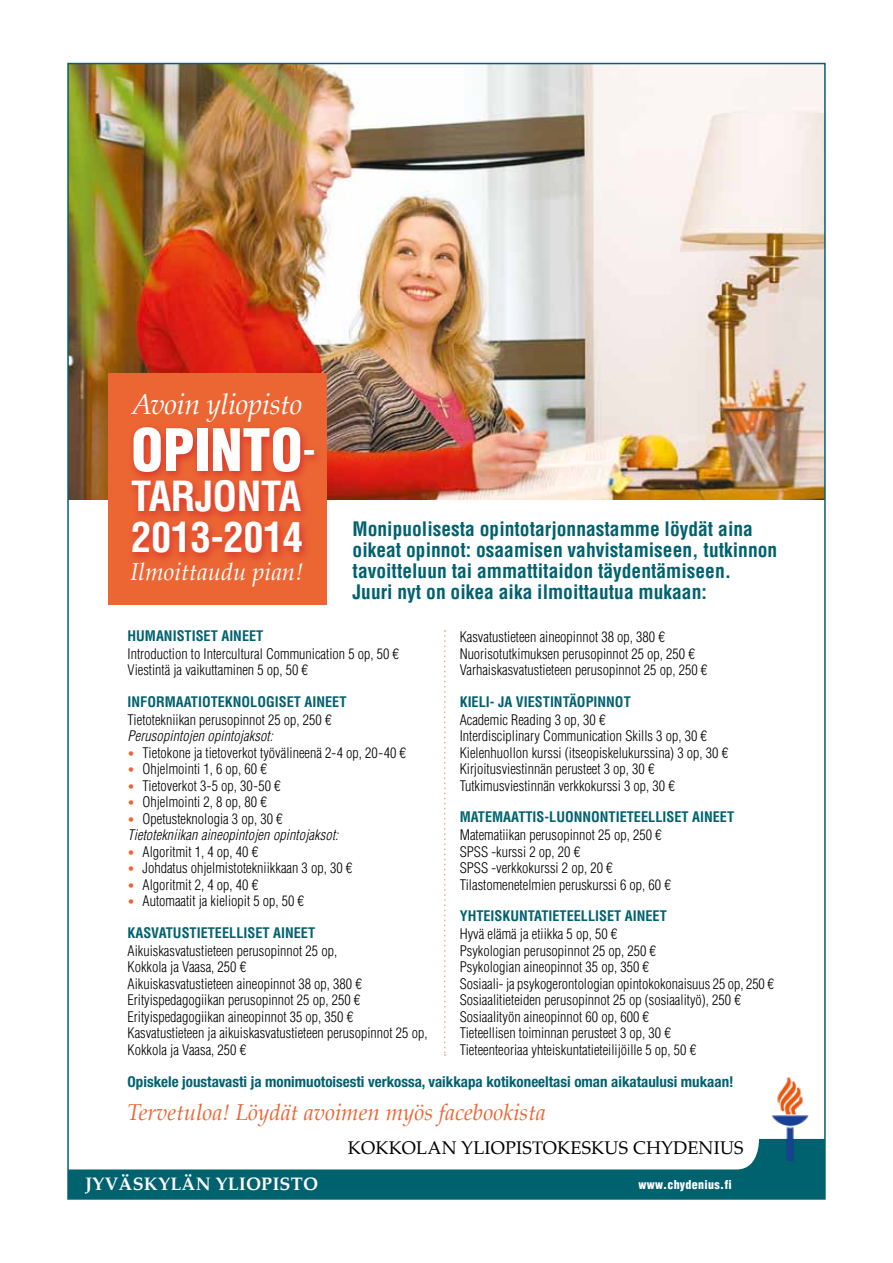
<style>
.page{position:relative;width:893px;height:1263px;background:#fff}
.page>*{position:absolute;margin:0;border:0;box-sizing:border-box;transform-origin:0 0}
.t1{font:900 condensed 57px "Helvetica";color:#fff}
.t2{font:700 condensed 40.5px/40.5px "Helvetica";letter-spacing:-.01em;color:#fff}
.t3{font:italic 28.5px "Palatino";letter-spacing:-.01em;color:#fff}
.t4{font:italic 24px "Palatino";color:#fff}
.t5{font:italic 22.5px "Palatino";color:#ec6634}
.t6{font:700 condensed 19.5px/21px "Helvetica";color:#00616f}
.t7{font:18px "Palatino";letter-spacing:.01em;color:#000}
.t8{font:700 18px "Palatino";letter-spacing:.01em;color:#fff}
.t9{font:700 condensed 15px "Helvetica Neue";color:#00616f}
.t10{font:300 condensed 14.25px/16.5px "Helvetica";color:#000}
.t11{font:700 condensed 14.25px "Helvetica";color:#00616f}
.t12{font:italic 300 condensed 14.25px/16.5px "Helvetica";letter-spacing:.01em;color:#000}
.t13{font:900 condensed 12px "Helvetica";letter-spacing:.025em;color:#fff}
.s1{font-weight:700;font-size:40.5px}
.s2{font-size:12px;color:#ec6634}
.s3{font-style:normal;font-size:12px;color:#ec6634}
.s4{font-style:normal}
</style>
<div class="page">
<img style="left:70px;top:66px;width:753px;height:434px">
<div style="left:108px;top:374px;width:219px;height:231px;background:#ec6634"></div>
<svg style="left:68px;top:1139px;width:757px;height:60px;fill:#00616f"></svg>
<img style="left:765px;top:1078px;width:53px;height:83px">
<div style="left:126px;top:423px;width:198px;height:141px;background:#d3232a;opacity:.75"></div>
<svg style="left:444px;top:630px;width:2px;height:426px"></svg>
<h3 class="t3" style="left:131px;top:380px;width:173px">Avoin yliopisto</h3>
<h1 class="t1" style="left:131px;top:414px;width:186px">OPINTO<span class="s1">-</span></h1>
<h2 class="t2" style="left:131px;top:476px;width:173px">TARJONTA<br>2013-2014</h2>
<h3 class="t4" style="left:131px;top:551px;width:174px">Ilmoittaudu pian!</h3>
<h3 class="t6" style="left:353px;top:518px;width:426px">Monipuolisesta opintotarjonnastamme löydät aina oikeat opinnot: osaamisen vahvistamiseen, tutkinnon tavoitteluun tai ammattitaidon täydentämiseen.<br>Juuri nyt on oikea aika ilmoittautua mukaan:</h3>
<p class="t11" style="left:128px;top:627px;width:9px">HUMANISTISET</p>
<p class="t11" style="left:221px;top:627px;width:8px">AINEET</p>
<p class="t10" style="left:128px;top:645px;width:273px">Introduction to Intercultural Communication 5 op, 50 €<br>Viestintä ja vaikuttaminen 5 op, 50 €</p>
<p class="t11" style="left:128px;top:693px;width:9px">INFORMAATIOTE</p>
<p class="t11" style="left:225px;top:693px;width:17px">KNOLO</p>
<p class="t11" style="left:266px;top:693px;width:16px">GISET</p>
<p class="t11" style="left:305px;top:693px;width:8px">AINEET</p>
<p class="t10" style="left:128px;top:711px;width:205px">Tietotekniikan perusopinnot 25 op, 250 €</p>
<p class="t12" style="left:128px;top:728px;width:147px">Perusopintojen opintojaksot:</p>
<p class="t10" style="left:128px;top:744px;width:280px"><span class="s2">•</span> Tietokone ja tietoverkot työvälineenä 2-4 op, 20-40 €</p>
<p class="t10" style="left:128px;top:761px;width:141px"><span class="s2">•</span> Ohjelmointi 1, 6 op, 60 €</p>
<p class="t10" style="left:128px;top:777px;width:155px"><span class="s2">•</span> Tietoverkot 3-5 op, 30-50 €</p>
<p class="t10" style="left:128px;top:794px;width:141px"><span class="s2">•</span> Ohjelmointi 2, 8 op, 80 €</p>
<p class="t12" style="left:128px;top:810px;width:212px"><span class="s3">•</span> <span class="s4">Opetusteknologia 3 op, 30 €<br></span>Tietotekniikan aineopintojen opintojaksot:</p>
<p class="t10" style="left:128px;top:843px;width:132px"><span class="s2">•</span> Algoritmit 1, 4 op, 40 €</p>
<p class="t10" style="left:128px;top:860px;width:226px"><span class="s2">•</span> Johdatus ohjelmistotekniikkaan 3 op, 30 €</p>
<p class="t10" style="left:128px;top:876px;width:132px"><span class="s2">•</span> Algoritmit 2, 4 op, 40 €</p>
<p class="t10" style="left:128px;top:893px;width:178px"><span class="s2">•</span> Automaatit ja kieliopit 5 op, 50 €</p>
<p class="t11" style="left:128px;top:924px;width:16px">KASVATUSTIETEELLISET</p>
<p class="t11" style="left:273px;top:924px;width:8px">AINEET</p>
<p class="t10" style="left:128px;top:942px;width:301px">Aikuiskasvatustieteen perusopinnot 25 op,<br>Kokkola ja Vaasa, 250 €<br>Aikuiskasvatustieteen aineopinnot 38 op, 380 € Erityispedagogiikan perusopinnot 25 op, 250 € Erityispedagogiikan aineopinnot 35 op, 350 € Kasvatustieteen ja aikuiskasvatustieteen perusopinnot 25 op, Kokkola ja Vaasa, 250 €</p>
<p class="t10" style="left:460px;top:629px;width:249px">Kasvatustieteen aineopinnot 38 op, 380 €<br>Nuorisotutkimuksen perusopinnot 25 op, 250 €<br>Varhaiskasvatustieteen perusopinnot 25 op, 250 €</p>
<p class="t11" style="left:460px;top:693px;width:65px">KIELI- JAVIESTINTÄOPINNOT</p>
<p class="t10" style="left:460px;top:711px;width:270px">Academic Reading 3 op, 30 €<br>Interdisciplinary Communication Skills 3 op, 30 € Kielenhuollon kurssi (itseopiskelukurssina) 3 op, 30 € Kirjoitusviestinnän perusteet 3 op, 30 € Tutkimusviestinnän verkkokurssi 3 op, 30 €</p>
<p class="t11" style="left:460px;top:808px;width:9px">MATEMAATTIS</p>
<p class="t11" style="left:544px;top:808px;width:14px">-LUONNONTIETEELLISET</p>
<p class="t11" style="left:692px;top:808px;width:8px">AINEET</p>
<p class="t10" style="left:460px;top:827px;width:213px">Matematiikan perusopinnot 25 op, 250 €<br>SPSS -kurssi 2 op, 20 €<br>SPSS -verkkokurssi 2 op, 20 €<br>Tilastomenetelmien peruskurssi 6 op, 60 €</p>
<p class="t11" style="left:460px;top:907px;width:8px">YHTEIS</p>
<p class="t11" style="left:502px;top:907px;width:16px">KUNTATIETEELLISET</p>
<p class="t11" style="left:625px;top:907px;width:8px">AINEET</p>
<p class="t10" style="left:460px;top:926px;width:315px">Hyvä elämä ja etiikka 5 op, 50 €<br>Psykologian perusopinnot 25 op, 250 €<br>Psykologian aineopinnot 35 op, 350 €<br>Sosiaali- ja psykogerontologian opintokokonaisuus 25 op, 250 € Sosiaalitieteiden perusopinnot 25 op (sosiaalityö), 250 € Sosiaalityön aineopinnot 60 op, 600 €<br>Tieteellisen toiminnan perusteet 3 op, 30 €<br>Tieteenteoriaa yhteiskuntatieteilijöille 5 op, 50 €</p>
<p class="t9" style="left:128px;top:1073px;width:608px">Opiskele joustavasti ja monimuotoisesti verkossa, vaikkapa kotikoneeltasi oman aikataulusi mukaan!</p>
<h3 class="t5" style="left:128px;top:1093px;width:420px">Tervetuloa! Löydät avoimen myös facebookista</h3>
<p class="t7" style="left:348px;top:1132px;width:397px">KOKKOLAN YLIOPISTOKESKUS CHYDENIUS</p>
<p class="t8" style="left:85px;top:1168px;width:234px">JYVÄSKYLÄN YLIOPISTO</p>
<p class="t13" style="left:639px;top:1177px;width:95px">www.chydenius.fi</p>
</div>
